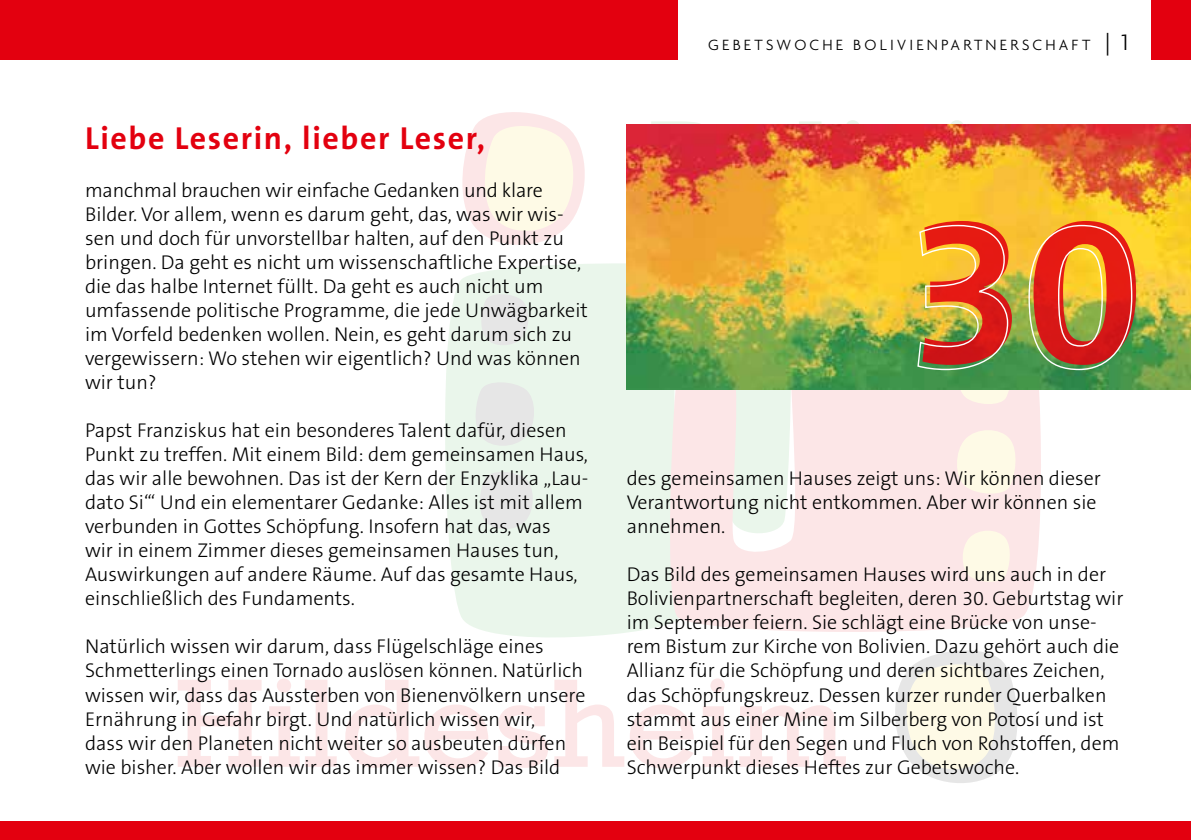
<style>
.page{position:relative;width:1191px;height:840px;background:#fff}
.page>*{position:absolute;margin:0;border:0;box-sizing:border-box;transform-origin:0 0}
.t1{font:700 32px "The Sans B7";letter-spacing:.05em;color:#e3000f}
.t2{font:300 20px/24px "The Sans B3";color:#000}
.t3{font:300 16px "Agenda";letter-spacing:.2em;color:#000}
.s1{font-size:24px}
</style>
<div class="page">
<div style="left:0;top:0;width:677px;height:60px;background:#e3000f"></div>
<div style="left:1151px;top:0;width:40px;height:60px;background:#e3000f"></div>
<div style="left:0;top:821px;width:1191px;height:18px;background:#e3000f"></div>
<div style="left:445px;top:263px;width:218px;height:374px;background:#eaf6eb"></div>
<svg style="left:663px;top:389px;width:378px;height:243px;background:#f9e8e8"></svg>
<svg style="left:462px;top:112px;width:123px;height:133px"></svg>
<svg style="left:895px;top:650px;width:123px;height:133px"></svg>
<svg style="left:472px;top:379px;width:65px;height:69px;background:#e7eae7"></svg>
<svg style="left:476px;top:469px;width:59px;height:62px;background:#e7eae7"></svg>
<svg style="left:478px;top:291px;width:52px;height:56px;background:#e7ebe7"></svg>
<svg style="left:954px;top:427px;width:65px;height:69px;background:#fdf3e6"></svg>
<svg style="left:960px;top:528px;width:52px;height:56px;background:#fdf3e6"></svg>
<svg style="left:178px;top:680px;width:84px;height:86px"></svg>
<svg style="left:269px;top:678px;width:68px;height:88px"></svg>
<svg style="left:345px;top:680px;width:143px;height:88px"></svg>
<svg style="left:498px;top:705px;width:50px;height:62px"></svg>
<svg style="left:554px;top:680px;width:70px;height:86px"></svg>
<svg style="left:630px;top:704px;width:64px;height:64px"></svg>
<svg style="left:703px;top:678px;width:30px;height:88px"></svg>
<svg style="left:739px;top:705px;width:107px;height:61px"></svg>
<svg style="left:651px;top:121px;width:66px;height:4px"></svg>
<svg style="left:799px;top:121px;width:31px;height:4px"></svg>
<svg style="left:838px;top:120px;width:134px;height:5px"></svg>
<img style="left:626px;top:125px;width:565px;height:264px">
<img style="left:916px;top:221px;width:220px;height:185px">
<h1 class="t1" style="left:85px;top:120px;width:401px">Liebe Leserin, lieber Leser,</h1>
<p class="t2" style="left:85px;top:179px;width:504px">manchmal brauchen wir einfache Gedanken und klare Bilder. Vor allem, wenn es darum geht, das, was wir wis&shy;sen und doch für unvorstellbar halten, auf den Punkt zu bringen. Da geht es nicht um wissenschaftliche Expertise, die das halbe Internet füllt. Da geht es auch nicht um umfassende politische Programme, die jede Unwägbarkeit im Vorfeld bedenken wollen. Nein, es geht darum sich zu vergewissern: Wo stehen wir eigentlich? Und was können wir tun?</p>
<p class="t2" style="left:85px;top:419px;width:505px">Papst Franziskus hat ein besonderes Talent dafür, diesen Punkt zu treffen. Mit einem Bild: dem gemeinsamen Haus, das wir alle bewohnen. Das ist der Kern der Enzyklika „Lau&shy;dato Si‘“ Und ein elementarer Gedanke: Alles ist mit allem verbunden in Gottes Schöpfung. Insofern hat das, was<br>wir in einem Zimmer dieses gemeinsamen Hauses tun, Auswirkungen auf andere Räume. Auf das gesamte Haus, einschließlich des Fundaments.</p>
<p class="t2" style="left:85px;top:635px;width:502px">Natürlich wissen wir darum, dass Flügelschläge eines Schmetterlings einen Tornado auslösen können. Natürlich wissen wir, dass das Aussterben von Bienenvölkern unsere Ernährung in Gefahr birgt. Und natürlich wissen wir,<br>dass wir den Planeten nicht weiter so ausbeuten dürfen wie bisher. Aber wollen wir das immer wissen? Das Bild</p>
<p class="t3" style="left:708px;top:35px;width:422px">GEBETSWOCHE BOLIVIENPARTNERSCHAFT <span class="s1">| 1</span></p>
<p class="t2" style="left:626px;top:467px;width:476px">des gemeinsamen Hauses zeigt uns: Wir können dieser<br>Verantwortung nicht entkommen. Aber wir können sie annehmen.</p>
<p class="t2" style="left:626px;top:563px;width:498px">Das Bild des gemeinsamen Hauses wird uns auch in der Bolivienpartnerschaft begleiten, deren 30. Geburtstag wir im September feiern. Sie schlägt eine Brücke von unse&shy;rem Bistum zur Kirche von Bolivien. Dazu gehört auch die Allianz für die Schöpfung und deren sichtbares Zeichen, das Schöpfungskreuz. Dessen kurzer runder Querbalken stammt aus einer Mine im Silberberg von Potosí und ist ein Beispiel für den Segen und Fluch von Rohstoffen, dem Schwerpunkt dieses Heftes zur Gebetswoche.</p>
</div>
